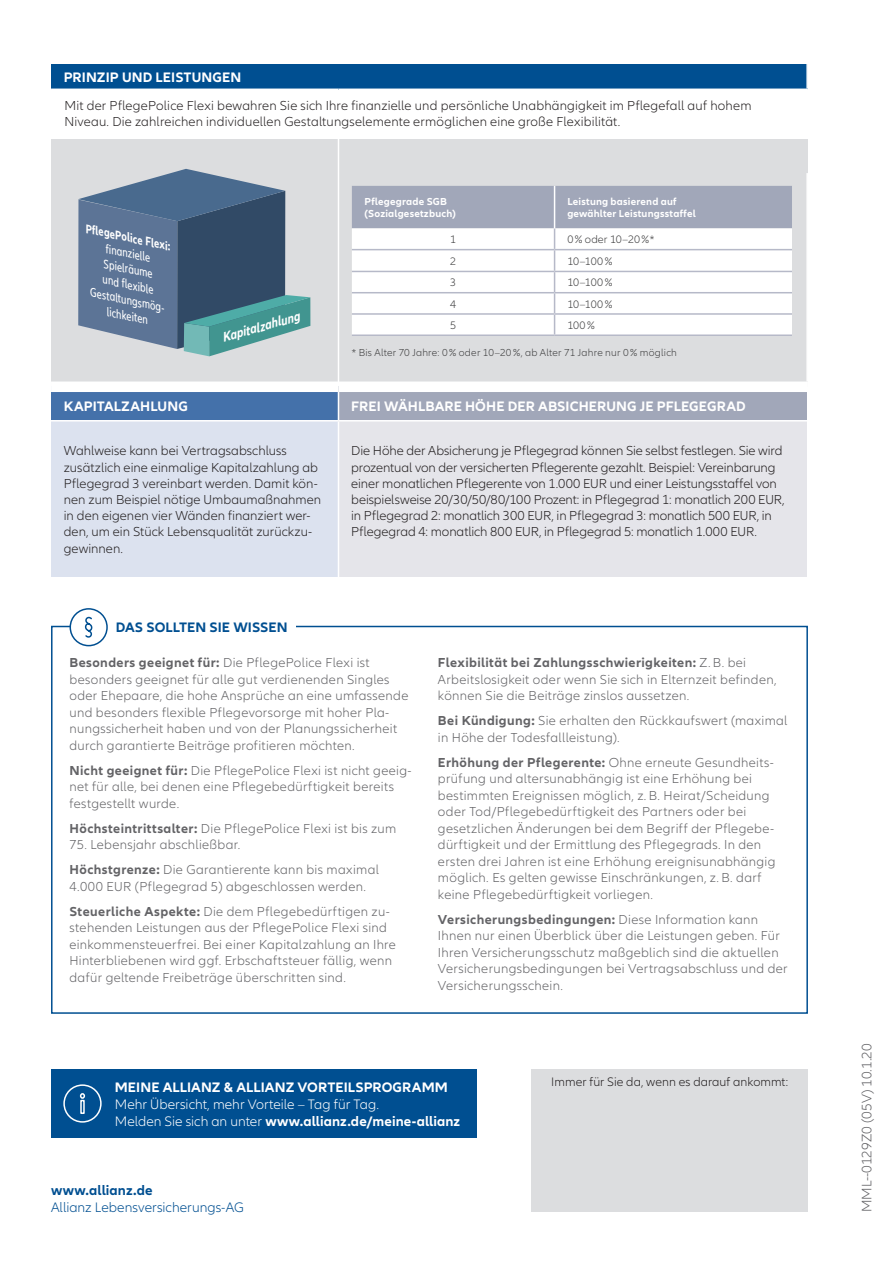
<style>
.page{position:relative;width:893px;height:1263px;background:#fff}
.page>*{position:absolute;margin:0;border:0;box-sizing:border-box;transform-origin:0 0}
.c9_5_11_5_black{font:700 14.25px "Allianz Neo";letter-spacing:.01em;color:#fff}
.c9_5_11_5_black-2{font:300 14.25px/17.2px "Allianz Neo";color:#fff}
.c9_5_11_5_black-3{font:700 14.25px "Allianz Neo";letter-spacing:.005em;color:#004f91}
.c9_5_11_5_black-4{font:300 14.25px "Allianz Neo";color:#004f91}
.t1{font:300 14.25px "Allianz Neo";color:#636366}
.t2{font:italic 700 condensed 13.95px "Allianz Neo";color:#fff}
.c9_11_gray{font:300 13.5px/16.5px "Allianz Neo";letter-spacing:.025em;color:#636366}
.c7_5_9_5{font:300 13.5px/16.2px "Allianz Neo";color:#231f20}
.t3{font:italic condensed 12.75px/15.3px "Allianz Neo";color:#fff}
.c9_5_11_5_black-5{font:300 12.75px "Allianz Neo";letter-spacing:.005em;color:#231f20}
.t4{font:italic 700 condensed 12.75px "Allianz Neo";color:#fff}
.c7_5_9_5-2{font:300 11.25px "Allianz Neo";letter-spacing:-.01em;color:#3e3e3f}
.c9_5_11_5_black-6{font:700 10.5px "Allianz Neo";letter-spacing:.02em;color:#fff}
.c7_5_9_5-3{font:300 10.5px "Allianz Neo";letter-spacing:.02em;color:#3e3e3f}
.s1{font-weight:700}
.s2{font-weight:300}
</style>
<div class="page">
<div style="left:531px;top:1069px;width:277px;height:143px;background:#dcdddf"></div>
<div style="left:51px;top:626px;width:757px;height:388px;border:2px solid #004f91"></div>
<div style="left:107px;top:622px;width:189px;height:10px;background:#fff"></div>
<div style="left:70px;top:609px;width:37px;height:37px;background:#fff;border-radius:50%"></div>
<div style="left:70px;top:608px;width:38px;height:38px;border:2px solid #004f91;border-radius:50%"></div>
<svg style="left:84px;top:616px;width:9px;height:22px"></svg>
<div style="left:51px;top:64px;width:756px;height:25px;background:#004f91"></div>
<div style="left:51px;top:139px;width:756px;height:34px;background:#dcdddf"></div>
<div style="left:51px;top:173px;width:756px;height:214px;background:#dcdddf"></div>
<div style="left:51px;top:387px;width:287px;height:34px;background:#4471aa"></div>
<div style="left:338px;top:387px;width:469px;height:34px;background:#a1a7b9"></div>
<div style="left:51px;top:421px;width:287px;height:156px;background:#dce2ef"></div>
<div style="left:338px;top:421px;width:469px;height:156px;background:#e5e5ea"></div>
<svg style="left:338px;top:392px;width:1px;height:28px"></svg>
<hr style="left:51px;top:420px;width:287px;height:1px;background:#fff">
<hr style="left:338px;top:420px;width:469px;height:1px;background:#fff">
<hr style="left:338px;top:421px;width:1px;height:156px;background:#fff">
<hr style="left:806px;top:64px;width:2px;height:25px;background:#fff">
<hr style="left:806px;top:173px;width:2px;height:208px;background:#fff">
<div style="left:51px;top:381px;width:287px;height:11px;background:#fff"></div>
<div style="left:338px;top:381px;width:470px;height:11px;background:#fff"></div>
<svg style="left:352px;top:186px;width:440px;height:148px;background:#e0e2e8"></svg>
<hr style="left:352px;top:334px;width:203px;height:2px;background:#b6b9c8">
<hr style="left:555px;top:334px;width:237px;height:2px;background:#b6b9c8">
<hr style="left:554px;top:186px;width:1px;height:42px;background:#fff">
<hr style="left:338px;top:132px;width:1px;height:254px;background:#fff">
<div style="left:51px;top:1069px;width:425px;height:69px;background:#004f91"></div>
<div style="left:63px;top:1084px;width:39px;height:39px;border:2px solid #fff;border-radius:50%"></div>
<div style="left:80px;top:1100px;width:5px;height:14px;border:2px solid #fff"></div>
<svg style="left:80px;top:1093px;width:5px;height:6px"></svg>
<svg style="left:78px;top:169px;width:232px;height:187px"></svg>
<p class="c9_5_11_5_black" style="left:64px;top:69px;width:179px">PRINZIP UND LEISTUNGEN</p>
<p class="c7_5_9_5" style="left:64px;top:97px;width:689px">Mit der PflegePolice Flexi bewahren Sie sich Ihre finanzielle und persönliche Unabhängigkeit im Pflegefall auf hohem<br>Niveau. Die zahlreichen individuellen Gestaltungselemente ermöglichen eine große Flexibilität.</p>
<p class="t4" style="left:88px;top:221px;width:88px;rotate:12deg">Pfl egePolice Flexi:</p>
<p class="t3" style="left:108px;top:241px;width:53px;rotate:12deg">fi nanzielle<br>Spielräume</p>
<p class="t3" style="left:105px;top:272px;width:54px;rotate:12deg">und fl exible</p>
<p class="t3" style="left:93px;top:285px;width:81px;text-align:center;rotate:12deg">Gestaltungsmög&shy;lichkeiten</p>
<p class="t2" style="left:220px;top:330px;width:82px;rotate:-16deg">Kapitalzahlung</p>
<p class="c9_5_11_5_black-6" style="left:365px;top:195px;width:84px">Pflegegrade SGB</p>
<p class="c9_5_11_5_black-6" style="left:365px;top:208px;width:93px">(Sozialgesetzbuch)</p>
<p class="c9_5_11_5_black-6" style="left:567px;top:195px;width:111px">Leistung basierend auf</p>
<p class="c9_5_11_5_black-6" style="left:567px;top:208px;width:130px">gewählter Leistungsstaffel</p>
<p class="c7_5_9_5-2" style="left:450px;top:233px;width:8px">1</p>
<p class="c7_5_9_5-2" style="left:567px;top:233px;width:89px">0% oder 10–20%*</p>
<p class="c7_5_9_5-2" style="left:450px;top:255px;width:8px">2</p>
<p class="c7_5_9_5-2" style="left:567px;top:255px;width:46px">10–100%</p>
<p class="c7_5_9_5-2" style="left:450px;top:276px;width:8px">3</p>
<p class="c7_5_9_5-2" style="left:567px;top:276px;width:46px">10–100%</p>
<p class="c7_5_9_5-2" style="left:450px;top:298px;width:8px">4</p>
<p class="c7_5_9_5-2" style="left:567px;top:298px;width:46px">10–100%</p>
<p class="c7_5_9_5-2" style="left:450px;top:319px;width:8px">5</p>
<p class="c7_5_9_5-2" style="left:567px;top:319px;width:29px">100%</p>
<p class="c7_5_9_5-3" style="left:352px;top:347px;width:327px">* Bis Alter 70 Jahre: 0% oder 10–20%, ab Alter 71 Jahre nur 0% möglich</p>
<p class="c9_5_11_5_black" style="left:64px;top:398px;width:126px">KAPITALZAHLUNG</p>
<p class="c9_5_11_5_black" style="left:351px;top:398px;width:396px">FREI WÄHLBARE HÖHE DER ABSICHERUNG JE PFLEGEGRAD</p>
<p class="c7_5_9_5" style="left:64px;top:443px;width:259px">Wahlweise kann bei Vertragsabschluss zusätzlich eine einmalige Kapitalzahlung ab Pflegegrad 3 vereinbart werden. Damit kön&shy;nen zum Beispiel nötige Umbaumaßnahmen in den eigenen vier Wänden finanziert wer&shy;den, um ein Stück Lebensqualität zurückzu&shy;gewinnen.</p>
<p class="c7_5_9_5" style="left:351px;top:443px;width:435px">Die Höhe der Absicherung je Pflegegrad können Sie selbst festlegen. Sie wird prozentual von der versicherten Pflegerente gezahlt. Beispiel: Vereinbarung einer monatlichen Pflegerente von 1.000 EUR und einer Leistungsstaffel von beispielsweise 20/30/50/80/100 Prozent: in Pflegegrad 1: monatlich 200 EUR, in Pflegegrad 2: monatlich 300 EUR, in Pflegegrad 3: monatlich 500 EUR, in Pflegegrad 4: monatlich 800 EUR, in Pflegegrad 5: monatlich 1.000 EUR.</p>
<p class="c9_5_11_5_black-3" style="left:116px;top:619px;width:173px">DAS SOLLTEN SIE WISSEN</p>
<p class="c9_11_gray" style="left:70px;top:655px;width:340px"><span class="s1">Besonders geeignet für:</span> Die PflegePolice Flexi ist besonders geeignet für alle gut verdienenden Singles oder Ehepaare, die hohe Ansprüche an eine umfassende und besonders flexible Pflegevorsorge mit hoher Pla&shy;nungssicherheit haben und von der Planungssicherheit durch garantierte Beiträge profitieren möchten.</p>
<p class="c9_11_gray" style="left:70px;top:762px;width:344px"><span class="s1">Nicht geeignet für:</span> Die PflegePolice Flexi ist nicht geeig&shy;net für alle, bei denen eine Pflegebedürftigkeit bereits festgestellt wurde.</p>
<p class="c9_11_gray" style="left:70px;top:820px;width:328px"><span class="s1">Höchsteintrittsalter:</span> Die PflegePolice Flexi ist bis zum</p>
<p class="c9_11_gray" style="left:70px;top:837px;width:172px">75. Lebensjahr abschließbar.</p>
<p class="c9_11_gray" style="left:70px;top:862px;width:311px"><span class="s1">Höchstgrenze:</span> Die Garantierente kann bis maximal<br>4.000 EUR (Pflegegrad 5) abgeschlossen werden.</p>
<p class="c9_11_gray" style="left:70px;top:903px;width:328px"><span class="s1">Steuerliche Aspekte:</span> Die dem Pflegebedürftigen zu&shy;stehenden Leistungen aus der PflegePolice Flexi sind einkommensteuerfrei. Bei einer Kapitalzahlung an Ihre Hinterbliebenen wird ggf. Erbschaftsteuer fällig, wenn dafür geltende Freibeträge überschritten sind.</p>
<p class="c9_11_gray" style="left:438px;top:655px;width:340px"><span class="s1">Flexibilität bei Zahlungsschwierigkeiten:</span> Z. B. bei<br>Arbeitslosigkeit oder wenn Sie sich in Elternzeit befinden, können Sie die Beiträge zinslos aussetzen.</p>
<p class="c9_11_gray" style="left:438px;top:713px;width:351px"><span class="s1">Bei Kündigung:</span> Sie erhalten den Rückkaufswert (maximal in Höhe der Todesfallleistung).</p>
<p class="c9_11_gray" style="left:438px;top:754px;width:339px"><span class="s1">Erhöhung der Pflegerente:</span> Ohne erneute Gesundheits&shy;prüfung und altersunabhängig ist eine Erhöhung bei bestimmten Ereignissen möglich, z. B. Heirat/Scheidung oder Tod/Pflegebedürftigkeit des Partners oder bei gesetzlichen Änderungen bei dem Begriff der Pflegebe&shy;dürftigkeit und der Ermittlung des Pflegegrads. In den ersten drei Jahren ist eine Erhöhung ereignisunabhängig möglich. Es gelten gewisse Einschränkungen, z. B. darf keine Pflegebedürftigkeit vorliegen.</p>
<p class="c9_11_gray" style="left:438px;top:911px;width:351px"><span class="s1">Versicherungsbedingungen:</span> Diese Information kann Ihnen nur einen Überblick über die Leistungen geben. Für Ihren Versicherungsschutz maßgeblich sind die aktuellen Versicherungsbedingungen bei Vertragsabschluss und der Versicherungsschein.</p>
<p class="c9_5_11_5_black-2" style="left:115px;top:1079px;width:334px"><span class="s1">MEINE ALLIANZ &amp; ALLIANZ VORTEILSPROGRAMM<br></span>Mehr Übersicht, mehr Vorteile – Tag für Tag.</p>
<p class="c9_5_11_5_black" style="left:115px;top:1113px;width:347px"><span class="s2">Melden Sie sich an unter</span> www.allianz.de/meine-allianz</p>
<p class="c9_5_11_5_black-3" style="left:51px;top:1182px;width:103px">www.allianz.de</p>
<p class="c9_5_11_5_black-4" style="left:51px;top:1199px;width:194px">Allianz Lebensversicherungs-AG</p>
<p class="c9_5_11_5_black-5" style="left:551px;top:1074px;width:238px">Immer für Sie da, wenn es darauf ankommt:</p>
<p class="t1" style="left:859px;top:1212px;width:170px;rotate:-90deg">MML--0129Z0 (05V) 10.1.20</p>
</div>
